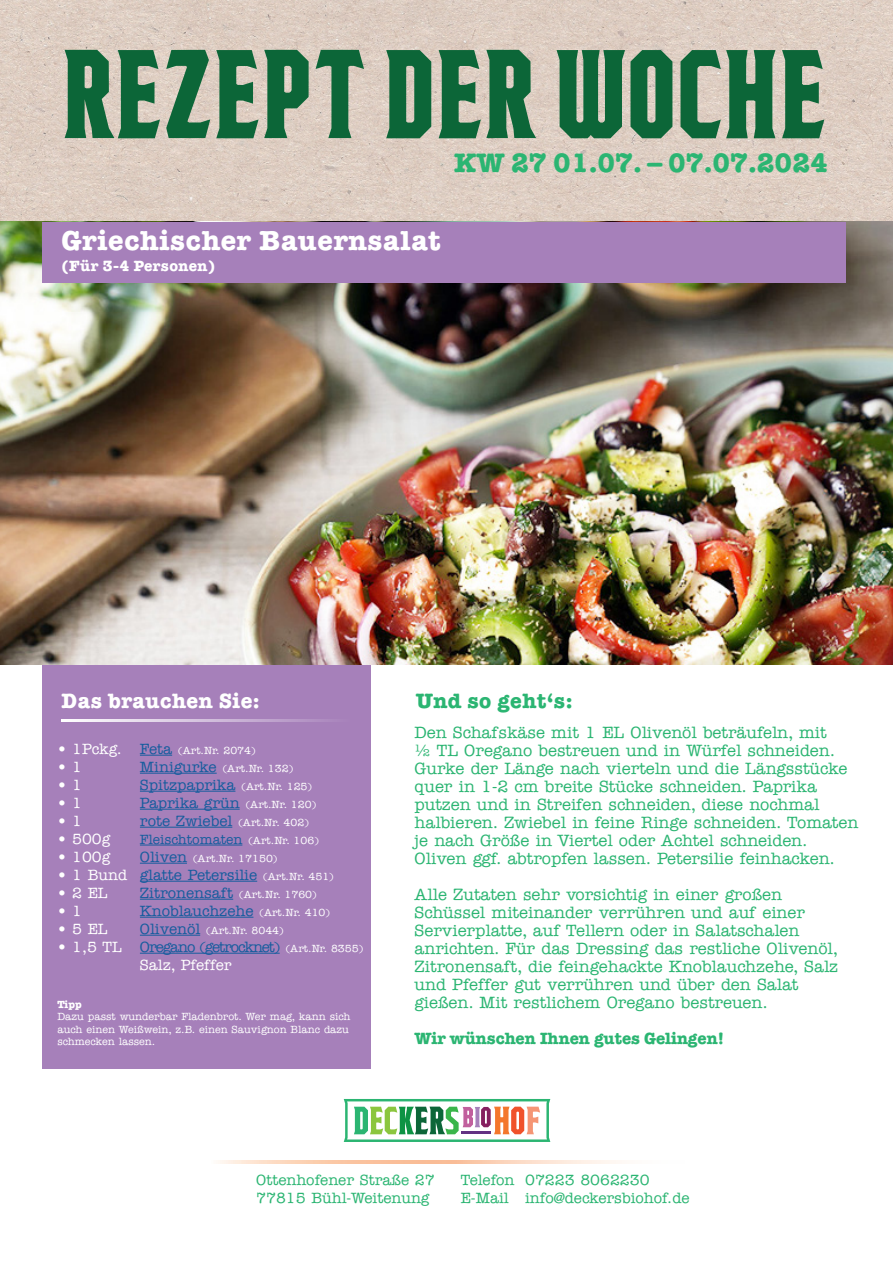
<style>
.page{position:relative;width:893px;height:1263px;background:#fff}
.page>*{position:absolute;margin:0;border:0;box-sizing:border-box;transform-origin:0 0}
.t1{font:115.5px "Fieldsof Cathay";letter-spacing:.01em;color:#0c6638}
.t2{font:700 27.75px "American Typewriter Std";letter-spacing:.025em;color:#fff}
.t3{font:700 27px "American Typewriter Std";color:#2bb572}
.t4{font:700 21px "American Typewriter Std";letter-spacing:.025em;color:#fff}
.t5{font:700 21px "American Typewriter Std";letter-spacing:.025em;color:#2bb572}
.t6{font:500 16.5px/18px "American Typewriter Std";color:#2bb572}
.t7{font:700 16.5px "American Typewriter Std";color:#2bb572}
.t8{font:500 15px "American Typewriter Std";color:#2bb572}
.t9{font:500 15px "American Typewriter Std";color:#175d9e}
.t10{font:500 15px/18px "American Typewriter Std";letter-spacing:-.07em;color:#175d9e}
.t11{font:500 15px "American Typewriter Std";color:#fff}
.t12{font:700 15px "American Typewriter Std";letter-spacing:.025em;color:#fff}
.t13{font:500 13.5px "American Typewriter Std";color:#175d9e}
.t14{font:500 10.5px/12.6px "American Typewriter Std";color:#fff}
.t15{font:700 10.5px "American Typewriter Std";color:#fff}
.s1{font-size:15px}
.s2{font-size:15px;color:#175d9e}
.s3{font-size:10.5px;color:#fff}
.s4{color:#fff}
</style>
<div class="page">
<div style="left:43px;top:665px;width:328px;height:403px;background:#a680ba"></div>
<img style="left:0;top:0;width:893px;height:664px">
<hr style="left:140px;top:755px;width:32px;height:1px;background:#175d9e">
<hr style="left:140px;top:773px;width:77px;height:1px;background:#175d9e">
<hr style="left:140px;top:791px;width:95px;height:1px;background:#175d9e">
<hr style="left:140px;top:809px;width:100px;height:1px;background:#175d9e">
<hr style="left:140px;top:827px;width:92px;height:1px;background:#175d9e">
<hr style="left:140px;top:845px;width:102px;height:1px;background:#175d9e">
<hr style="left:140px;top:863px;width:47px;height:1px;background:#175d9e">
<hr style="left:140px;top:881px;width:117px;height:1px;background:#175d9e">
<hr style="left:140px;top:899px;width:93px;height:1px;background:#175d9e">
<hr style="left:140px;top:917px;width:113px;height:1px;background:#175d9e">
<hr style="left:140px;top:935px;width:60px;height:1px;background:#175d9e">
<hr style="left:140px;top:953px;width:140px;height:1px;background:#175d9e">
<svg style="left:62px;top:720px;width:266px;height:2px"></svg>
<div style="left:43px;top:222px;width:803px;height:61px;background:#a680ba"></div>
<svg style="left:218px;top:1161px;width:404px;height:2px"></svg>
<svg style="left:344px;top:1099px;width:206px;height:43px"></svg>
<p class="t1" style="left:65px;top:29px;width:765px">REZEPT DER WOCHE</p>
<p class="t3" style="left:454px;top:147px;width:375px">KW 27 01.07. – 07.07.2024</p>
<p class="t2" style="left:62px;top:225px;width:380px">Griechischer Bauernsalat</p>
<p class="t12" style="left:62px;top:257px;width:155px">(Für 3-4 Personen)</p>
<p class="t4" style="left:62px;top:688px;width:200px">Das brauchen Sie:</p>
<p class="t14" style="left:57px;top:744px;width:200px"><span class="s1">• 1Pckg.</span> <span class="s2">Feta</span> (Art.Nr. 2074)</p>
<p class="t11" style="left:57px;top:758px;width:26px">• 1</p>
<p class="t14" style="left:140px;top:762px;width:155px"><span class="s2">Minigurke</span> (Art.Nr. 132)</p>
<p class="t11" style="left:57px;top:776px;width:26px">• 1</p>
<p class="t9" style="left:140px;top:776px;width:174px">Spitzpaprika <span class="s3">(Art.Nr. 125)</span></p>
<p class="t11" style="left:57px;top:794px;width:26px">• 1</p>
<p class="t14" style="left:140px;top:798px;width:178px"><span class="s2">Paprika grün</span> (Art.Nr. 120)</p>
<p class="t11" style="left:57px;top:812px;width:26px">• 1</p>
<p class="t14" style="left:140px;top:816px;width:171px"><span class="s2">rote Zwiebel</span> (Art.Nr. 402)</p>
<p class="t11" style="left:57px;top:830px;width:54px">• 500g</p>
<p class="t13" style="left:140px;top:832px;width:181px">Fleischtomaten <span class="s3">(Art.Nr. 106)</span></p>
<p class="t11" style="left:57px;top:848px;width:54px">• 100g</p>
<p class="t14" style="left:140px;top:852px;width:139px"><span class="s2">Oliven</span> (Art.Nr. 17150)</p>
<p class="t9" style="left:57px;top:866px;width:278px"><span class="s4">• 1 Bund</span> glatte Petersilie <span class="s3">(Art.Nr. 451)</span></p>
<p class="t11" style="left:57px;top:884px;width:52px">• 2 EL</p>
<p class="t14" style="left:140px;top:888px;width:179px"><span class="s2">Zitronensaft</span> (Art.Nr. 1760)</p>
<p class="t11" style="left:57px;top:902px;width:26px">• 1</p>
<p class="t9" style="left:140px;top:902px;width:192px">Knoblauchzehe <span class="s3">(Art.Nr. 410)</span></p>
<p class="t11" style="left:57px;top:920px;width:52px">• 5 EL</p>
<p class="t14" style="left:140px;top:924px;width:146px"><span class="s2">Olivenöl</span> (Art.Nr. 8044)</p>
<p class="t10" style="left:140px;top:938px;width:225px;text-indent:-82px"><span class="s4">• 1,5 TL</span> Oregano (getrocknet) <span class="s3">(Art.Nr. 8355)<br></span><span class="s4">Salz, Pfeffer</span></p>
<p class="t15" style="left:57px;top:998px;width:26px">Tipp</p>
<p class="t14" style="left:57px;top:1010px;width:295px">Dazu passt wunderbar Fladenbrot. Wer mag, kann sich auch einen Weißwein, z.B. einen Sauvignon Blanc dazu schmecken lassen.</p>
<p class="t5" style="left:416px;top:688px;width:158px">Und so geht‘s:</p>
<p class="t6" style="left:415px;top:723px;width:422px">Den Schafskäse mit 1 EL Olivenöl beträufeln, mit ½ TL Oregano bestreuen und in Würfel schneiden.</p>
<p class="t6" style="left:415px;top:759px;width:445px">Gurke der Länge nach vierteln und die Längsstücke quer in 1-2 cm breite Stücke schneiden. Paprika putzen und in Streifen schneiden, diese nochmal halbieren. Zwiebel in feine Ringe schneiden. Tomaten je nach Größe in Viertel oder Achtel schneiden.<br>Oliven ggf. abtropfen lassen. Petersilie feinhacken.</p>
<p class="t6" style="left:415px;top:885px;width:425px">Alle Zutaten sehr vorsichtig in einer großen Schüssel miteinander verrühren und auf einer Servierplatte, auf Tellern oder in Salatschalen anrichten. Für das Dressing das restliche Olivenöl, Zitronensaft, die feingehackte Knoblauchzehe, Salz und Pfeffer gut verrühren und über den Salat gießen. Mit restlichem Oregano bestreuen.</p>
<p class="t7" style="left:415px;top:1028px;width:311px">Wir wünschen Ihnen gutes Gelingen!</p>
<p class="t8" style="left:256px;top:1172px;width:180px">Ottenhofener Straße 27</p>
<p class="t8" style="left:256px;top:1190px;width:175px">77815 Bühl-Weitenung</p>
<p class="t8" style="left:461px;top:1172px;width:190px">Telefon 07223 8062230</p>
<p class="t8" style="left:461px;top:1190px;width:230px">E-Mail info@deckersbiohof.de</p>
</div>
